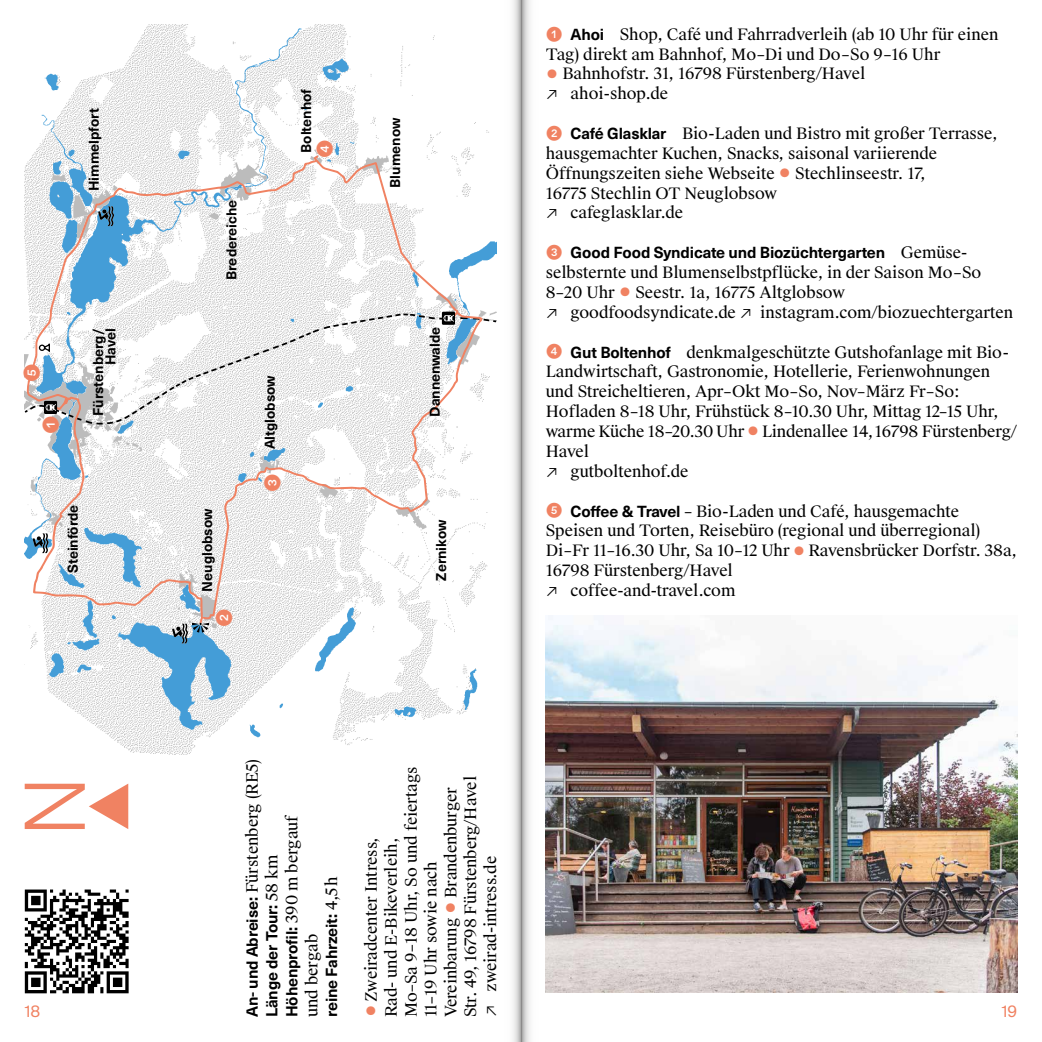
<style>
.page{position:relative;width:1042px;height:1042px;background:#fff}
.page>*{position:absolute;margin:0;border:0;box-sizing:border-box;transform-origin:0 0}
.t1{font:300 84px "Haas Grot Disp 45";color:#f08262}
.t2{font:21px "Favorit";color:#f08262}
.t3{font:15.75px/19.8px "Suisse Works";letter-spacing:-.005em;color:#000}
.t4{font:700 15.75px/19.8px "Neue Haas Unica Pro";letter-spacing:-.01em;color:#000}
.t5{font:15.75px "Suisse Intl";color:#f08262}
.t6{font:700 14px/12.2px "Neue Haas Unica Pro";color:#000;text-align:right}
.s1{font-family:"Favorit";font-size:19.25px;color:#f08262}
.s2{font-family:"Neue Haas Unica Pro";font-weight:700}
.s3{color:#f08262}
.s4{font-family:"Favorit";font-weight:400;font-size:19.25px;color:#f08262}
.s5{font-family:"Suisse Works";font-weight:400}
</style>
<div class="page">
<img style="left:546px;top:616px;width:471px;height:376px">
<img style="left:25px;top:25px;width:471px;height:730px">
<svg style="left:24px;top:313px;width:472px;height:112px"></svg>
<svg style="left:27px;top:155px;width:455px;height:469px"></svg>
<svg style="left:89px;top:784px;width:39px;height:45px"></svg>
<svg style="left:38px;top:342px;width:13px;height:11px"></svg>
<svg style="left:25px;top:889px;width:104px;height:104px"></svg>
<div style="left:217px;top:610px;width:14px;height:14px;background:#fff;border-radius:50%"></div>
<div style="left:265px;top:475px;width:14px;height:15px;background:#fff;border-radius:50%"></div>
<div style="left:44px;top:417px;width:14px;height:14px;background:#fff;border-radius:50%"></div>
<div style="left:25px;top:366px;width:14px;height:14px;background:#fff;border-radius:50%"></div>
<svg style="left:44px;top:401px;width:32px;height:18px"></svg>
<svg style="left:442px;top:312px;width:13px;height:13px"></svg>
<svg style="left:172px;top:623px;width:37px;height:20px"></svg>
<svg style="left:33px;top:533px;width:16px;height:20px"></svg>
<svg style="left:98px;top:206px;width:16px;height:20px"></svg>
<svg style="left:496px;top:0;width:25px;height:1042px"></svg>
<svg style="left:521px;top:0;width:25px;height:1042px"></svg>
<p class="t6" style="left:88px;top:191px;width:85px;rotate:-90deg">Himmelpfort</p>
<h2 class="t2" style="left:18px;top:382px;width:20px;rotate:-90deg">➎</h2>
<h2 class="t2" style="left:37px;top:433px;width:20px;rotate:-90deg">➊</h2>
<p class="t6" style="left:92px;top:416px;width:89px;rotate:-90deg">Fürstenberg/<br>Havel</p>
<p class="t6" style="left:67px;top:573px;width:70px;rotate:-90deg">Steinförde</p>
<p class="t6" style="left:225px;top:280px;width:82px;rotate:-90deg">Bredereiche</p>
<p class="t6" style="left:300px;top:153px;width:65px;rotate:-90deg">Boltenhof</p>
<h2 class="t2" style="left:311px;top:158px;width:20px;rotate:-90deg">➍</h2>
<p class="t6" style="left:201px;top:592px;width:84px;rotate:-90deg">Neuglobsow</p>
<h2 class="t2" style="left:210px;top:626px;width:20px;rotate:-90deg">➋</h2>
<p class="t6" style="left:264px;top:449px;width:76px;rotate:-90deg">Altglobsow</p>
<h2 class="t2" style="left:258px;top:492px;width:20px;rotate:-90deg">➌</h2>
<p class="t6" style="left:389px;top:188px;width:71px;rotate:-90deg">Blumenow</p>
<p class="t6" style="left:429px;top:417px;width:92px;rotate:-90deg">Dannenwalde</p>
<p class="t6" style="left:435px;top:580px;width:62px;rotate:-90deg">Zernikow</p>
<p class="t3" style="left:546px;top:25px;width:454px"><span class="s1">➊</span> <span class="s2">Ahoi</span> Shop, Café und Fahrradverleih (ab 10 Uhr für einen<br>Tag) direkt am Bahnhof, Mo–Di und Do–So 9–16 Uhr</p>
<p class="t3" style="left:546px;top:64px;width:321px"><span class="s3">●</span> Bahnhofstr. 31, 16798 Fürstenberg/Havel ↗ ahoi-shop.de</p>
<p class="t3" style="left:546px;top:124px;width:453px"><span class="s1">➋</span> <span class="s2">Café Glasklar</span> Bio-Laden und Bistro mit großer Terrasse, hausgemachter Kuchen, Snacks, saisonal variierende Öffnungszeiten siehe Webseite <span class="s3">●</span> Stechlinseestr. 17,<br>16775 Stechlin OT Neuglobsow<br>↗ cafeglasklar.de</p>
<p class="t4" style="left:546px;top:243px;width:423px"><span class="s4">➌</span> Good Food Syndicate und Biozüchtergarten <span class="s5">Gemüse-</span></p>
<p class="t3" style="left:546px;top:263px;width:469px">selbsternte und Blumenselbstpflücke, in der Saison Mo–So<br>8–20 Uhr <span class="s3">●</span> Seestr. 1a, 16775 Altglobsow<br>↗ goodfoodsyndicate.de ↗ instagram.com/biozuechtergarten</p>
<p class="t3" style="left:546px;top:342px;width:473px"><span class="s1">➍</span> <span class="s2">Gut Boltenhof</span> denkmalgeschützte Gutshofanlage mit Bio-Landwirtschaft, Gastronomie, Hotellerie, Ferienwohnungen und Streicheltieren, Apr–Okt Mo–So, Nov–März Fr–So:<br>Hofladen 8–18 Uhr, Frühstück 8–10.30 Uhr, Mittag 12–15 Uhr, warme Küche 18–20.30 Uhr <span class="s3">●</span> Lindenallee 14, 16798 Fürstenberg/ Havel<br>↗ gutboltenhof.de</p>
<p class="t3" style="left:546px;top:501px;width:473px"><span class="s1">➎</span> <span class="s2">Coffee &amp; Travel</span> – Bio-Laden und Café, hausgemachte Speisen und Torten, Reisebüro (regional und überregional)<br>Di–Fr 11–16.30 Uhr, Sa 10–12 Uhr <span class="s3">●</span> Ravensbrücker Dorfstr. 38a, 16798 Fürstenberg/Havel<br>↗ coffee-and-travel.com</p>
<p class="t3" style="left:243px;top:1017px;width:260px;rotate:-90deg"><span class="s2">An- und Abreise:</span> Fürstenberg (RE5)</p>
<p class="t3" style="left:362px;top:1017px;width:252px;rotate:-90deg"><span class="s3">●</span> Zweiradcenter Intress,<br>Rad- und E-Bikeverleih,<br>Mo–Sa 9–18 Uhr, So und feiertags<br>11–19 Uhr sowie nach<br>Vereinbarung <span class="s3">●</span> Brandenburger<br>Str. 49, 16798 Fürstenberg/Havel ↗ zweirad-intress.de</p>
<h1 class="t1" style="left:8px;top:834px;width:58px;rotate:-90deg">N</h1>
<p class="t4" style="left:262px;top:1017px;width:204px;rotate:-90deg">Länge der Tour: <span class="s5">58 km<br></span>Höhenprofil: <span class="s5">390 m bergauf</span></p>
<p class="t4" style="left:322px;top:1017px;width:143px;rotate:-90deg">reine Fahrzeit: <span class="s5">4,5h</span></p>
<p class="t3" style="left:302px;top:1017px;width:85px;rotate:-90deg">und bergab</p>
<p class="t5" style="left:25px;top:1002px;width:17px">18</p>
<p class="t5" style="left:1002px;top:1002px;width:17px">19</p>
</div>
